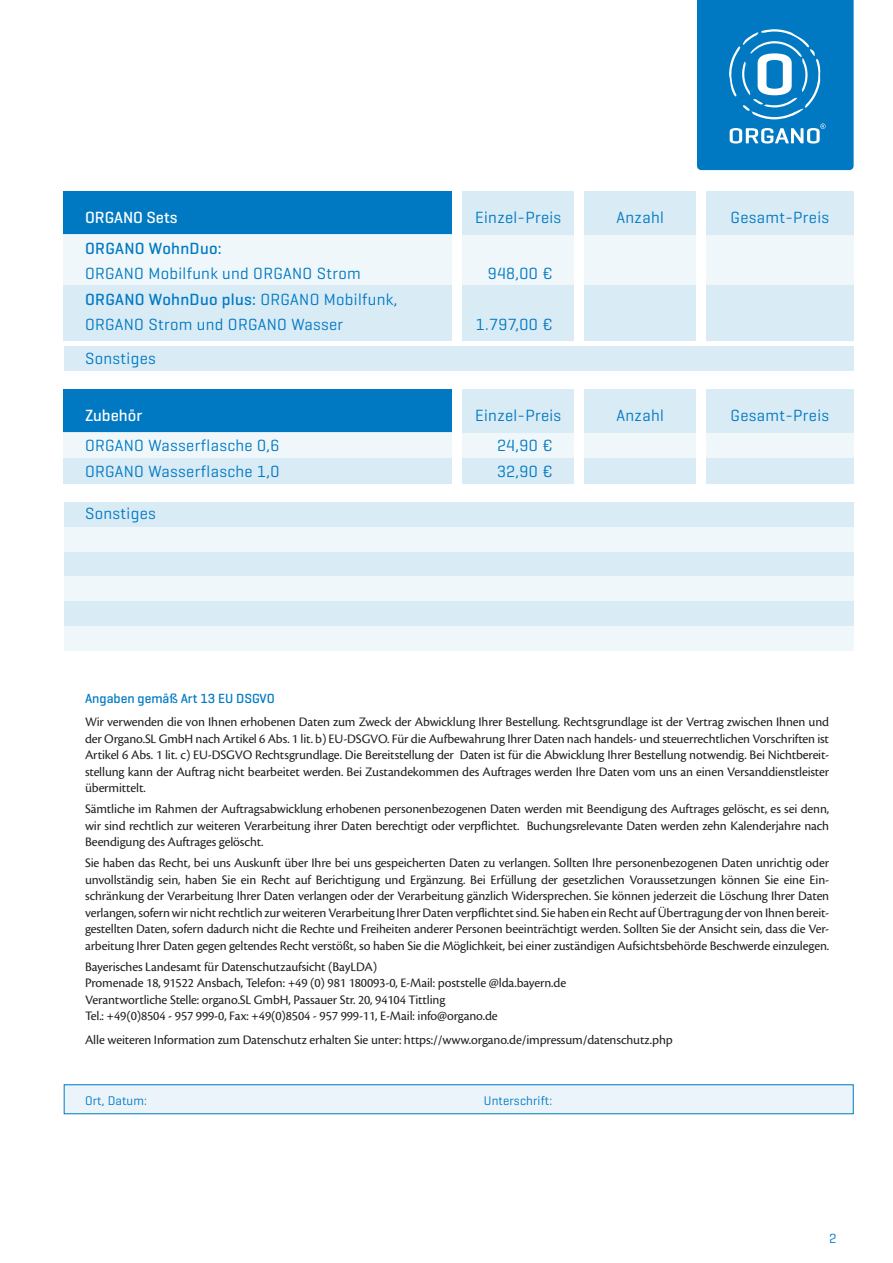
<style>
.page{position:relative;width:893px;height:1263px;background:#fff}
.page>*{position:absolute;margin:0;border:0;box-sizing:border-box;transform-origin:0 0}
.t1{font:16.5px/25.5px "Geogrotesque";letter-spacing:.02em;color:#0079c2}
.t2{font:500 16.5px "Geogrotesque";color:#fff}
.t3{font:500 16.5px "Geogrotesque";letter-spacing:.02em;color:#0079c2}
.t4{font:13.5px/16.5px "Cronos Pro";letter-spacing:-.01em;color:#231f20;text-align:justify}
.t5{font:500 13.5px "Geogrotesque";color:#0079c2}
.t6{font:13.5px "Geogrotesque";color:#0079c2}
.t7{font:12.75px "Geogrotesque";letter-spacing:.01em;color:#0079c2}
.s1{font-weight:500}
</style>
<div class="page">
<svg style="left:697px;top:0;width:157px;height:170px;background:#1785c7"></svg>
<div style="left:64px;top:1084px;width:790px;height:30px;background:#ebf4fa"></div>
<div style="left:64px;top:231px;width:388px;height:110px;background:#d9ebf5"></div>
<div style="left:64px;top:191px;width:388px;height:43px;background:#0079c2"></div>
<div style="left:706px;top:191px;width:148px;height:150px;background:#d9ebf5"></div>
<div style="left:584px;top:191px;width:112px;height:150px;background:#d9ebf5"></div>
<div style="left:462px;top:191px;width:112px;height:150px;background:#d9ebf5"></div>
<div style="left:58px;top:235px;width:812px;height:50px;background:#eff7fb"></div>
<div style="left:64px;top:347px;width:790px;height:24px;background:#d9ebf5"></div>
<div style="left:64px;top:429px;width:388px;height:55px;background:#d9ebf5"></div>
<div style="left:64px;top:389px;width:388px;height:43px;background:#0079c2"></div>
<div style="left:706px;top:389px;width:148px;height:95px;background:#d9ebf5"></div>
<div style="left:584px;top:389px;width:112px;height:95px;background:#d9ebf5"></div>
<div style="left:462px;top:389px;width:112px;height:95px;background:#d9ebf5"></div>
<div style="left:58px;top:433px;width:812px;height:24px;background:#eff7fb"></div>
<div style="left:64px;top:502px;width:790px;height:148px;background:#d9ebf5"></div>
<div style="left:58px;top:527px;width:812px;height:25px;background:#eff7fb"></div>
<div style="left:58px;top:576px;width:812px;height:25px;background:#eff7fb"></div>
<div style="left:58px;top:626px;width:812px;height:24px;background:#eff7fb"></div>
<p class="t2" style="left:85px;top:207px;width:94px">ORGANO Sets</p>
<p class="t1" style="left:475px;top:204px;width:88px">Einzel-Preis</p>
<p class="t1" style="left:616px;top:204px;width:49px">Anzahl</p>
<p class="t1" style="left:731px;top:204px;width:100px">Gesamt-Preis</p>
<p class="t3" style="left:85px;top:238px;width:138px">ORGANO WohnDuo:</p>
<p class="t1" style="left:85px;top:260px;width:277px">ORGANO Mobilfunk und ORGANO Strom</p>
<p class="t1" style="left:488px;top:260px;width:67px">948,00 €</p>
<p class="t1" style="left:85px;top:286px;width:314px"><span class="s1">ORGANO WohnDuo plus:</span> ORGANO Mobilfunk,<br>ORGANO Strom und ORGANO Wasser</p>
<p class="t1" style="left:476px;top:311px;width:78px">1.797,00 €</p>
<p class="t1" style="left:85px;top:345px;width:72px">Sonstiges</p>
<p class="t2" style="left:85px;top:405px;width:59px">Zubehör</p>
<p class="t1" style="left:475px;top:402px;width:88px">Einzel-Preis</p>
<p class="t1" style="left:616px;top:402px;width:49px">Anzahl</p>
<p class="t1" style="left:731px;top:402px;width:100px">Gesamt-Preis</p>
<p class="t1" style="left:85px;top:433px;width:196px">ORGANO Wasserflasche 0,6</p>
<p class="t1" style="left:497px;top:433px;width:57px">24,90 €</p>
<p class="t1" style="left:85px;top:458px;width:196px">ORGANO Wasserflasche 1,0</p>
<p class="t1" style="left:497px;top:458px;width:57px">32,90 €</p>
<p class="t1" style="left:85px;top:500px;width:72px">Sonstiges</p>
<p class="t5" style="left:85px;top:690px;width:191px">Angaben gemäß Art 13 EU DSGVO</p>
<p class="t4" style="left:85px;top:714px;width:746px">Wir verwenden die von Ihnen erhobenen Daten zum Zweck der Abwicklung Ihrer Bestellung. Rechtsgrundlage ist der Vertrag zwischen Ihnen und der Organo.SL GmbH nach Artikel 6 Abs. 1 lit. b) EU-DSGVO. Für die Aufbewahrung Ihrer Daten nach handels- und steuerrechtlichen Vorschriften ist Artikel 6 Abs. 1 lit. c) EU-DSGVO Rechtsgrundlage. Die Bereitstellung der Daten ist für die Abwicklung Ihrer Bestellung notwendig. Bei Nichtbereit&shy;stellung kann der Auftrag nicht bearbeitet werden. Bei Zustandekommen des Auftrages werden Ihre Daten vom uns an einen Versanddienstleister übermittelt.</p>
<p class="t4" style="left:85px;top:801px;width:746px">Sämtliche im Rahmen der Auftragsabwicklung erhobenen personenbezogenen Daten werden mit Beendigung des Auftrages gelöscht, es sei denn, wir sind rechtlich zur weiteren Verarbeitung ihrer Daten berechtigt oder verpflichtet. Buchungsrelevante Daten werden zehn Kalenderjahre nach Beendigung des Auftrages gelöscht.</p>
<p class="t4" style="left:85px;top:855px;width:746px">Sie haben das Recht, bei uns Auskunft über Ihre bei uns gespeicherten Daten zu verlangen. Sollten Ihre personenbezogenen Daten unrichtig oder unvollständig sein, haben Sie ein Recht auf Berichtigung und Ergänzung. Bei Erfüllung der gesetzlichen Voraussetzungen können Sie eine Ein&shy;schränkung der Verarbeitung Ihrer Daten verlangen oder der Verarbeitung gänzlich Widersprechen. Sie können jederzeit die Löschung Ihrer Daten verlangen, sofern wir nicht rechtlich zur weiteren Verarbeitung Ihrer Daten verpflichtet sind. Sie haben ein Recht auf Übertragung der von Ihnen bereit&shy;gestellten Daten, sofern dadurch nicht die Rechte und Freiheiten anderer Personen beeinträchtigt werden. Sollten Sie der Ansicht sein, dass die Ver&shy;arbeitung Ihrer Daten gegen geltendes Recht verstößt, so haben Sie die Möglichkeit, bei einer zuständigen Aufsichtsbehörde Beschwerde einzulegen.</p>
<p class="t4" style="left:85px;top:958px;width:483px;text-align:left">Bayerisches Landesamt für Datenschutzaufsicht (BayLDA)<br>Promenade 18, 91522 Ansbach, Telefon: +49 (0) 981 180093-0, E-Mail: poststelle @lda.bayern.de Verantwortliche Stelle: organo.SL GmbH, Passauer Str. 20, 94104 Tittling<br>Tel.: +49(0)8504 - 957 999-0, Fax: +49(0)8504 - 957 999-11, E-Mail: info@organo.de</p>
<p class="t4" style="left:85px;top:1032px;width:589px">Alle weiteren Information zum Datenschutz erhalten Sie unter: https://www.organo.de/impressum/datenschutz.php</p>
<p class="t7" style="left:85px;top:1093px;width:63px">Ort, Datum:</p>
<p class="t7" style="left:484px;top:1093px;width:70px">Unterschrift:</p>
<p class="t6" style="left:829px;top:1230px;width:9px">2</p>
</div>
